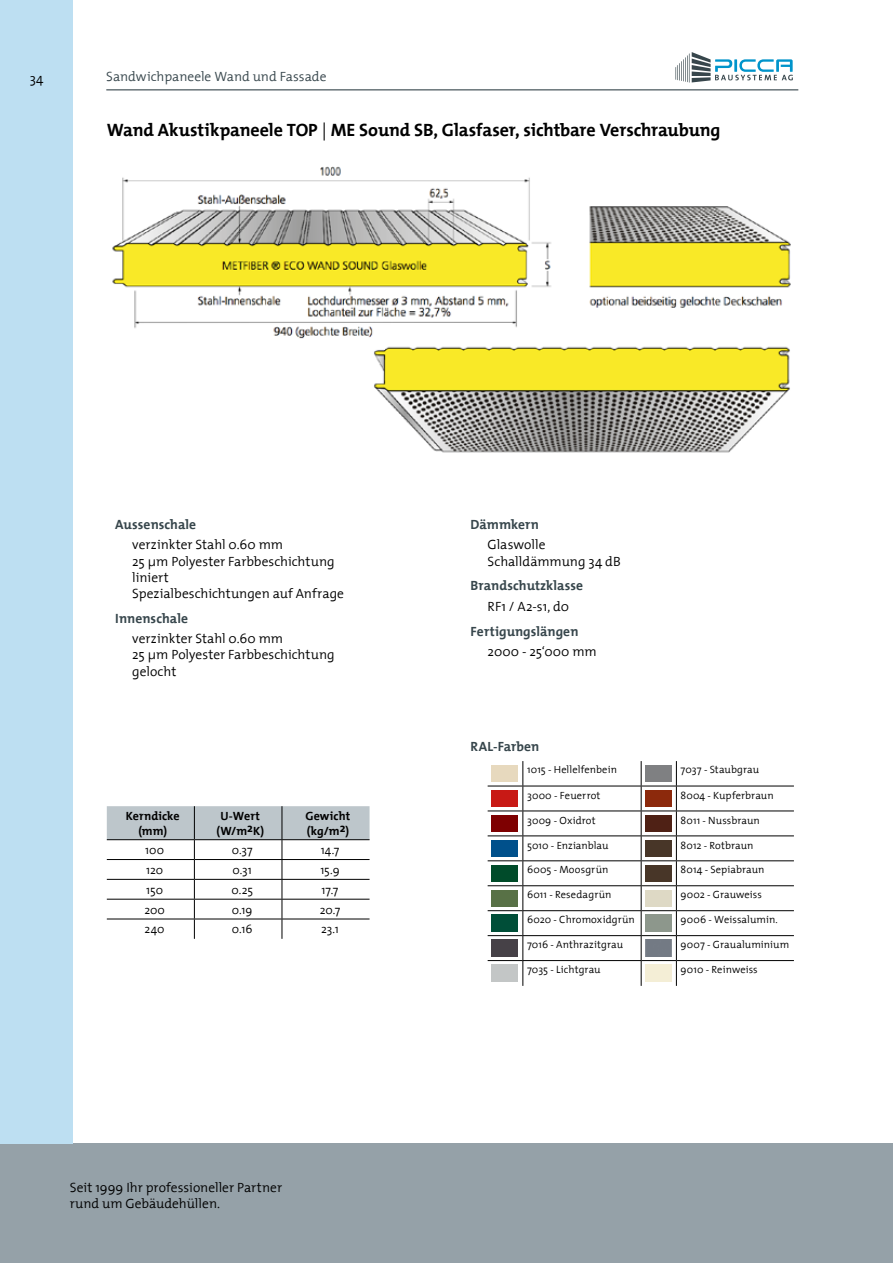
<style>
.page{position:relative;width:893px;height:1263px;background:#fff}
.page>*{position:absolute;margin:0;border:0;box-sizing:border-box;transform-origin:0 0}
.t1{font:700 18px "The Mix";letter-spacing:-.005em;color:#000}
.t2{font:300 13.5px/16.2px "The Mix 4";color:#000}
.t3{font:700 13.5px "The Mix";letter-spacing:.005em;color:#37464c}
.t4{font:300 13.5px "The Mix 4";color:#37464c}
.t5{font:300 12px "The Mix 4";color:#000}
.t6{font:700 12px/14.4px "The Mix";letter-spacing:.01em;color:#000;text-align:center}
.t7{font:300 10.5px "The Mix 4";letter-spacing:.01em;color:#000}
.s1{font-family:"The Mix 4";font-weight:300}
</style>
<div class="page">
<div style="left:0;top:1143px;width:893px;height:120px;background:#95a1a8"></div>
<div style="left:0;top:0;width:72px;height:1143px;background:#bddff2"></div>
<svg style="left:675px;top:52px;width:118px;height:31px"></svg>
<hr style="left:106px;top:89px;width:692px;height:1px;background:#37464c">
<img style="left:112px;top:166px;width:679px;height:287px">
<svg style="left:107px;top:806px;width:263px;height:133px"></svg>
<hr style="left:488px;top:810px;width:35px;height:1px;background:#000">
<hr style="left:641px;top:810px;width:35px;height:1px;background:#000">
<hr style="left:676px;top:810px;width:118px;height:1px;background:#000">
<hr style="left:488px;top:835px;width:35px;height:1px;background:#000">
<hr style="left:523px;top:835px;width:118px;height:1px;background:#000">
<hr style="left:641px;top:835px;width:35px;height:1px;background:#000">
<hr style="left:676px;top:835px;width:118px;height:1px;background:#000">
<hr style="left:488px;top:860px;width:35px;height:1px;background:#000">
<hr style="left:523px;top:860px;width:118px;height:1px;background:#000">
<hr style="left:641px;top:860px;width:35px;height:1px;background:#000">
<hr style="left:676px;top:860px;width:118px;height:1px;background:#000">
<hr style="left:488px;top:885px;width:35px;height:1px;background:#000">
<hr style="left:523px;top:885px;width:118px;height:1px;background:#000">
<hr style="left:641px;top:885px;width:35px;height:1px;background:#000">
<hr style="left:676px;top:885px;width:118px;height:1px;background:#000">
<hr style="left:488px;top:910px;width:35px;height:1px;background:#000">
<hr style="left:523px;top:910px;width:118px;height:1px;background:#000">
<hr style="left:641px;top:910px;width:35px;height:1px;background:#000">
<hr style="left:676px;top:910px;width:118px;height:1px;background:#000">
<hr style="left:488px;top:935px;width:35px;height:1px;background:#000">
<hr style="left:523px;top:935px;width:118px;height:1px;background:#000">
<hr style="left:641px;top:935px;width:35px;height:1px;background:#000">
<hr style="left:676px;top:935px;width:118px;height:1px;background:#000">
<hr style="left:641px;top:960px;width:35px;height:1px;background:#000">
<hr style="left:676px;top:960px;width:118px;height:1px;background:#000">
<hr style="left:488px;top:786px;width:35px;height:1px;background:#000">
<hr style="left:523px;top:786px;width:118px;height:1px;background:#000">
<hr style="left:523px;top:810px;width:118px;height:1px;background:#000">
<svg style="left:522px;top:761px;width:1px;height:225px"></svg>
<svg style="left:676px;top:761px;width:1px;height:225px"></svg>
<hr style="left:641px;top:786px;width:35px;height:1px;background:#000">
<svg style="left:641px;top:761px;width:1px;height:225px"></svg>
<hr style="left:676px;top:786px;width:118px;height:1px;background:#000">
<hr style="left:488px;top:960px;width:35px;height:1px;background:#000">
<hr style="left:523px;top:960px;width:118px;height:1px;background:#000">
<img style="left:492px;top:790px;width:26px;height:17px">
<img style="left:645px;top:790px;width:26px;height:17px">
<img style="left:492px;top:815px;width:26px;height:17px">
<img style="left:645px;top:815px;width:26px;height:17px">
<img style="left:492px;top:840px;width:26px;height:16px">
<img style="left:645px;top:840px;width:26px;height:16px">
<img style="left:492px;top:865px;width:26px;height:16px">
<img style="left:645px;top:865px;width:26px;height:16px">
<img style="left:492px;top:890px;width:26px;height:16px">
<img style="left:492px;top:915px;width:26px;height:16px">
<img style="left:492px;top:940px;width:26px;height:16px">
<img style="left:645px;top:940px;width:26px;height:16px">
<p class="t2" style="left:30px;top:70px;width:15px">34</p>
<p class="t4" style="left:106px;top:65px;width:222px">Sandwichpaneele Wand und Fassade</p>
<h1 class="t1" style="left:107px;top:115px;width:615px">Wand Akustikpaneele TOP <span class="s1">|</span> ME Sound SB, Glasfaser, sichtbare Verschraubung</h1>
<p class="t3" style="left:115px;top:513px;width:82px">Aussenschale</p>
<p class="t2" style="left:132px;top:536px;width:213px">verzinkter Stahl 0.60 mm<br>25 µm Polyester Farbbeschichtung liniert<br>Spezialbeschichtungen auf Anfrage</p>
<p class="t3" style="left:115px;top:607px;width:74px">Innenschale</p>
<p class="t2" style="left:132px;top:630px;width:204px">verzinkter Stahl 0.60 mm<br>25 µm Polyester Farbbeschichtung gelocht</p>
<p class="t6" style="left:126px;top:809px;width:55px">Kerndicke (mm)</p>
<p class="t6" style="left:216px;top:809px;width:49px">U-Wert (W/m2K)</p>
<p class="t6" style="left:305px;top:809px;width:46px;text-align:left">Gewicht (kg/m2)</p>
<p class="t5" style="left:145px;top:840px;width:20px">100</p>
<p class="t5" style="left:232px;top:840px;width:22px">0.37</p>
<p class="t5" style="left:321px;top:840px;width:20px">14.7</p>
<p class="t5" style="left:146px;top:860px;width:18px">120</p>
<p class="t5" style="left:233px;top:860px;width:21px">0.31</p>
<p class="t5" style="left:320px;top:860px;width:21px">15.9</p>
<p class="t5" style="left:146px;top:880px;width:18px">150</p>
<p class="t5" style="left:232px;top:880px;width:23px">0.25</p>
<p class="t5" style="left:322px;top:880px;width:18px">17.7</p>
<p class="t5" style="left:144px;top:899px;width:22px">200</p>
<p class="t5" style="left:232px;top:899px;width:22px">0.19</p>
<p class="t5" style="left:320px;top:899px;width:22px">20.7</p>
<p class="t5" style="left:145px;top:919px;width:22px">240</p>
<p class="t5" style="left:232px;top:919px;width:22px">0.16</p>
<p class="t5" style="left:321px;top:919px;width:19px">23.1</p>
<p class="t2" style="left:70px;top:1178px;width:214px">Seit 1999 Ihr professioneller Partner rund um Gebäudehüllen.</p>
<p class="t3" style="left:471px;top:513px;width:70px">Dämmkern</p>
<p class="t2" style="left:488px;top:536px;width:134px">Glaswolle<br>Schalldämmung 34 dB</p>
<p class="t3" style="left:471px;top:574px;width:114px">Brandschutzklasse</p>
<p class="t2" style="left:488px;top:598px;width:83px">RF1 / A2-s1, d0</p>
<p class="t3" style="left:471px;top:620px;width:109px">Fertigungslängen</p>
<p class="t2" style="left:488px;top:643px;width:111px">2000 - 25‘000 mm</p>
<p class="t3" style="left:471px;top:735px;width:70px">RAL-Farben</p>
<p class="t7" style="left:527px;top:761px;width:91px">1015 - Hellelfenbein</p>
<p class="t7" style="left:681px;top:761px;width:80px">7037 - Staubgrau</p>
<p class="t7" style="left:527px;top:786px;width:75px">3000 - Feuerrot</p>
<p class="t7" style="left:681px;top:786px;width:95px">8004 - Kupferbraun</p>
<p class="t7" style="left:527px;top:811px;width:70px">3009 - Oxidrot</p>
<p class="t7" style="left:681px;top:811px;width:81px">8011 - Nussbraun</p>
<p class="t7" style="left:527px;top:836px;width:83px">5010 - Enzianblau</p>
<p class="t7" style="left:681px;top:836px;width:74px">8012 - Rotbraun</p>
<p class="t7" style="left:527px;top:861px;width:83px">6005 - Moosgrün</p>
<p class="t7" style="left:681px;top:861px;width:85px">8014 - Sepiabraun</p>
<p class="t7" style="left:527px;top:886px;width:86px">6011 - Resedagrün</p>
<p class="t7" style="left:681px;top:886px;width:83px">9002 - Grauweiss</p>
<p class="t7" style="left:527px;top:911px;width:109px">6020 - Chromoxidgrün</p>
<p class="t7" style="left:681px;top:911px;width:99px">9006 - Weissalumin.</p>
<p class="t7" style="left:527px;top:936px;width:98px">7016 - Anthrazitgrau</p>
<p class="t7" style="left:681px;top:936px;width:110px">9007 - Graualuminium</p>
<p class="t7" style="left:527px;top:961px;width:75px">7035 - Lichtgrau</p>
<p class="t7" style="left:681px;top:961px;width:79px">9010 - Reinweiss</p>
</div>
